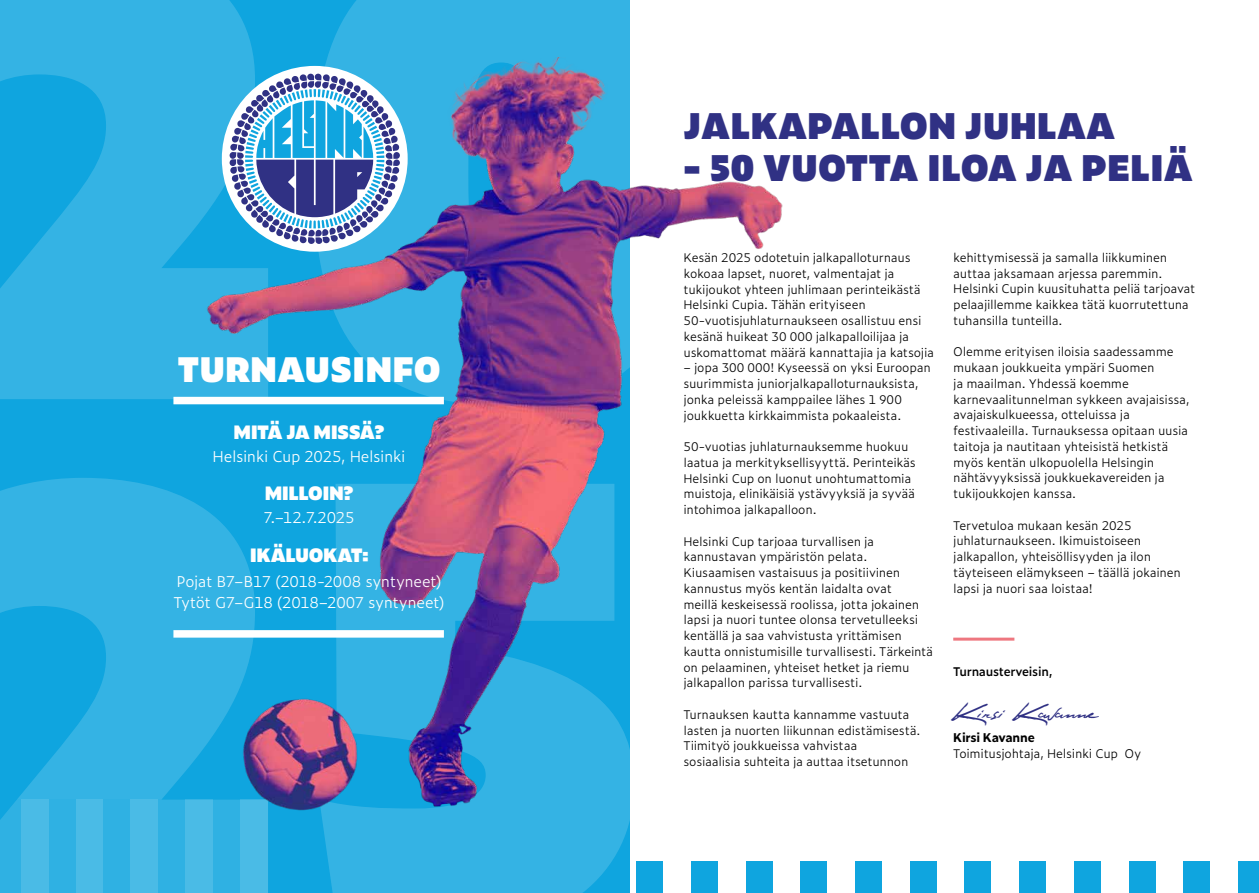
<style>
.page{position:relative;width:1259px;height:893px;background:#fff}
.page>*{position:absolute;margin:0;border:0;box-sizing:border-box;transform-origin:0 0}
.t1{font:900 595.8px/531.5px "Zeitung Micro Pro";color:#fff}
.t2{font:40.05px "jey";color:#303184}
.t3{font:900 34.5px "Zeitung Micro Pro";color:#303184}
.t4{font:900 33px "Zeitung Micro Pro";color:#fff}
.t5{font:900 18px "Zeitung Micro Pro";letter-spacing:-.03em;color:#fff}
.t6{font:300 15px/21px "Zeitung Micro Pro";letter-spacing:-.025em;color:#fff}
.t7{font:300 12px/15.8px "Zeitung Micro Pro";letter-spacing:-.025em;color:#000}
.t8{font:600 12px "Zeitung Micro Pro";letter-spacing:-.025em;color:#000}
.t9{font:700 12px "Zeitung Micro Pro";letter-spacing:-.02em;color:#000}
</style>
<div class="page">
<div style="left:0;top:0;width:630px;height:893px;background:#0fa5df"></div>
<div style="left:0;top:799px;width:272px;height:94px;background:#29aee2"></div>
<div style="left:0;top:799px;width:21px;height:94px;background:#0fa5df"></div>
<div style="left:49px;top:799px;width:26px;height:94px;background:#0fa5df"></div>
<div style="left:104px;top:799px;width:26px;height:94px;background:#0fa5df"></div>
<div style="left:159px;top:799px;width:26px;height:94px;background:#0fa5df"></div>
<div style="left:213px;top:799px;width:26px;height:94px;background:#0fa5df"></div>
<hr style="left:268px;top:799px;width:4px;height:94px;background:#0fa5df">
<div style="left:965px;top:861px;width:26px;height:32px;background:#0fa5df"></div>
<div style="left:1019px;top:861px;width:26px;height:32px;background:#0fa5df"></div>
<div style="left:637px;top:861px;width:26px;height:32px;background:#0fa5df"></div>
<div style="left:1074px;top:861px;width:26px;height:32px;background:#0fa5df"></div>
<div style="left:691px;top:861px;width:26px;height:32px;background:#0fa5df"></div>
<div style="left:1129px;top:861px;width:26px;height:32px;background:#0fa5df"></div>
<div style="left:746px;top:861px;width:26px;height:32px;background:#0fa5df"></div>
<div style="left:1183px;top:861px;width:26px;height:32px;background:#0fa5df"></div>
<div style="left:801px;top:861px;width:26px;height:32px;background:#0fa5df"></div>
<div style="left:1238px;top:861px;width:21px;height:32px;background:#0fa5df"></div>
<div style="left:855px;top:861px;width:26px;height:32px;background:#0fa5df"></div>
<div style="left:910px;top:861px;width:26px;height:32px;background:#0fa5df"></div>
<img style="left:201px;top:57px;width:582px;height:750px">
<hr style="left:953px;top:638px;width:61px;height:3px;background:#ee7780">
<img style="left:235px;top:687px;width:132px;height:141px">
<div style="left:173px;top:397px;width:271px;height:7px;background:#fff"></div>
<div style="left:173px;top:630px;width:271px;height:8px;background:#fff"></div>
<h1 class="t1" style="left:-67px;top:-129px;width:778px">20<br>25</h1>
<h3 class="t3" style="left:683px;top:98px;width:433px">JALKAPALLON JUHLAA</h3>
<h3 class="t3" style="left:683px;top:140px;width:511px">– 50 VUOTTA ILOA JA PELIÄ</h3>
<p class="t7" style="left:953px;top:249px;width:244px">kehittymisessä ja samalla liikkuminen auttaa jaksamaan arjessa paremmin.<br>Helsinki Cupin kuusituhatta peliä tarjoavat pelaajillemme kaikkea tätä kuorrutettuna tuhansilla tunteilla.</p>
<p class="t7" style="left:953px;top:344px;width:238px">Olemme erityisen iloisia saadessamme mukaan joukkueita ympäri Suomen<br>ja maailman. Yhdessä koemme karnevaalitunnelman sykkeen avajaisissa, avajaiskulkueessa, otteluissa ja festivaaleilla. Turnauksessa opitaan uusia taitoja ja nautitaan yhteisistä hetkistä myös kentän ulkopuolella Helsingin nähtävyyksissä joukkuekavereiden ja tukijoukkojen kanssa.</p>
<p class="t7" style="left:953px;top:517px;width:229px">Tervetuloa mukaan kesän 2025 juhlaturnaukseen. Ikimuistoiseen jalkapallon, yhteisöllisyyden ja ilon täyteiseen elämykseen – täällä jokainen lapsi ja nuori saa loistaa!</p>
<p class="t7" style="left:683px;top:249px;width:252px">Kesän 2025 odotetuin jalkapalloturnaus kokoaa lapset, nuoret, valmentajat ja tukijoukot yhteen juhlimaan perinteikästä Helsinki Cupia. Tähän erityiseen 50-vuotisjuhlaturnaukseen osallistuu ensi kesänä huikeat 30 000 jalkapalloilijaa ja uskomattomat määrä kannattajia ja katsojia</p>
<p class="t7" style="left:683px;top:360px;width:249px">– jopa 300 000! Kyseessä on yksi Euroopan suurimmista juniorjalkapalloturnauksista, jonka peleissä kamppailee lähes 1 900 joukkuetta kirkkaimmista pokaaleista.</p>
<p class="t7" style="left:683px;top:438px;width:234px">50-vuotias juhlaturnauksemme huokuu laatua ja merkityksellisyyttä. Perinteikäs Helsinki Cup on luonut unohtumattomia muistoja, elinikäisiä ystävyyksiä ja syvää intohimoa jalkapalloon.</p>
<p class="t7" style="left:683px;top:533px;width:251px">Helsinki Cup tarjoaa turvallisen ja kannustavan ympäristön pelata.<br>Kiusaamisen vastaisuus ja positiivinen kannustus myös kentän laidalta ovat<br>meillä keskeisessä roolissa, jotta jokainen lapsi ja nuori tuntee olonsa tervetulleeksi kentällä ja saa vahvistusta yrittämisen kautta onnistumisille turvallisesti. Tärkeintä on pelaaminen, yhteiset hetket ja riemu jalkapallon parissa turvallisesti.</p>
<p class="t7" style="left:683px;top:706px;width:238px">Turnauksen kautta kannamme vastuuta lasten ja nuorten liikunnan edistämisestä.<br>Tiimityö joukkueissa vahvistaa<br>sosiaalisia suhteita ja auttaa itsetunnon</p>
<h3 class="t4" style="left:177px;top:343px;width:265px">TURNAUSINFO</h3>
<h3 class="t5" style="left:234px;top:418px;width:152px">MITÄ JA MISSÄ?</h3>
<p class="t6" style="left:212px;top:445px;width:195px">Helsinki Cup 2025, Helsinki</p>
<h3 class="t5" style="left:265px;top:479px;width:90px">MILLOIN?</h3>
<p class="t6" style="left:263px;top:506px;width:93px">7.–12.7.2025</p>
<h3 class="t5" style="left:250px;top:540px;width:120px">IKÄLUOKAT:</h3>
<p class="t6" style="left:173px;top:570px;width:273px">Pojat B7–B17 (2018-2008 syntyneet)<br>Tytöt G7–G18 (2018–2007 syntyneet)</p>
<p class="t8" style="left:953px;top:662px;width:101px">Turnausterveisin,</p>
<h2 class="t2" style="left:953px;top:688px;width:146px">Kirsi Kavanne</h2>
<p class="t9" style="left:953px;top:728px;width:83px">Kirsi Kavanne</p>
<p class="t7" style="left:953px;top:746px;width:190px">Toimitusjohtaja, Helsinki Cup Oy</p>
</div>
